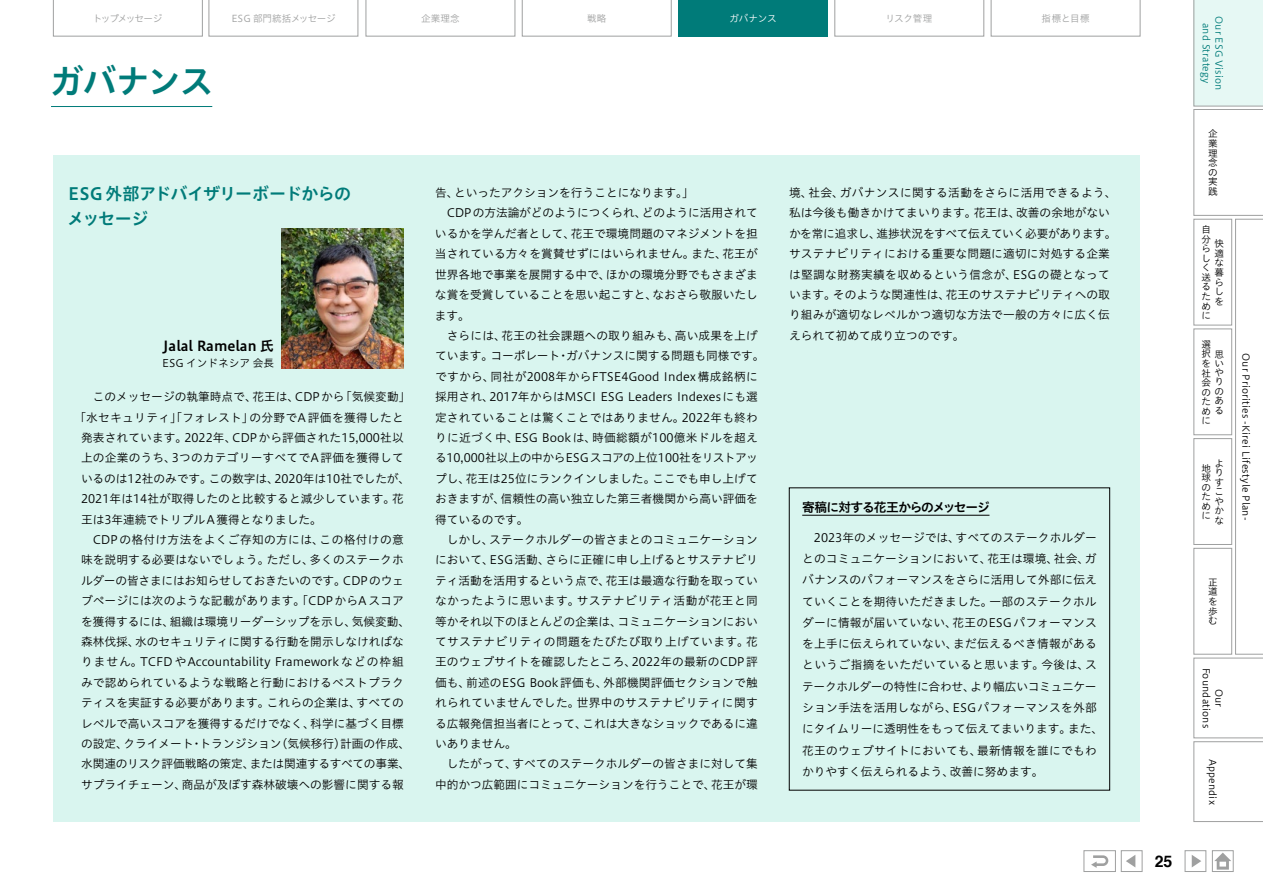
<style>
.page{position:relative;width:1263px;height:893px;background:#fff}
.page>*{position:absolute;margin:0;border:0;box-sizing:border-box;transform-origin:0 0}
.t1{font:34.05px "Hiragino UD Sans Std W6";letter-spacing:-.05em;color:#007b79}
.t2{font:16.95px/25.5px "Hiragino UD Sans Std W6";letter-spacing:-.04em;color:#007b79}
.t3{font:700 15.9px "Helvetica";color:#000}
.t4{font:13.8px "Hiragino UD Sans Std W6";color:#000}
.t5{font:12.75px "Hiragino UD Sans Std W6";letter-spacing:-.08em;color:#000}
.t6{font:11.7px/21.3px "Hiragino UD Sans Std W3";color:#000}
.t7{font:11.7px "Hiragino UD Sans Std W3";letter-spacing:.02em;color:#000}
.t8{font:11.7px "Hiragino UD Sans Std W3";letter-spacing:.03em;color:#000}
.t9{font:11.7px "Hiragino UD Sans Std W3";letter-spacing:.035em;color:#000}
.t10{font:11.7px "Hiragino UD Sans Std W3";letter-spacing:-.02em;color:#000}
.t11{font:11.7px "Hiragino UD Sans Std W3";letter-spacing:.025em;color:#000}
.t12{font:10.65px "Hiragino UD Sans Std W3";color:#000}
.t13{font:9.6px/9.6px "Hiragino UD Sans Std W3";letter-spacing:.02em;color:#000;text-align:justify}
.t14{font:9.6px "Hiragino UD Sans Std W3";letter-spacing:-.03em;color:#9fa0a0}
.t15{font:9.6px/12.8px "Hiragino UD Sans Std W3";letter-spacing:.02em;color:#007b79;text-align:center}
.t16{font:9.6px "Hiragino UD Sans Std W3";letter-spacing:-.12em;color:#9fa0a0}
.t17{font:9.6px "Hiragino UD Sans Std W3";letter-spacing:-.02em;color:#fff}
</style>
<div class="page">
<div style="left:53px;top:155px;width:1087px;height:667px;background:#d9f5ef"></div>
<img style="left:282px;top:229px;width:122px;height:140px">
<hr style="left:802px;top:515px;width:187px;height:1px;background:#000">
<div style="left:789px;top:488px;width:321px;height:302px;border:1px solid #000"></div>
<hr style="left:51px;top:106px;width:161px;height:1px;background:#007b79">
<div style="left:1185px;top:850px;width:21px;height:22px;background:#fff;border:1px solid #9fa0a0"></div>
<svg style="left:1192px;top:855px;width:9px;height:12px"></svg>
<div style="left:1121px;top:850px;width:21px;height:22px;background:#fff;border:1px solid #9fa0a0"></div>
<svg style="left:1126px;top:855px;width:9px;height:12px"></svg>
<div style="left:1212px;top:850px;width:21px;height:22px;background:#fff;border:1px solid #9fa0a0"></div>
<svg style="left:1214px;top:853px;width:17px;height:17px"></svg>
<div style="left:1084px;top:850px;width:32px;height:22px;background:#fff;border:1px solid #9fa0a0"></div>
<svg style="left:1091px;top:855px;width:17px;height:13px"></svg>
<svg style="left:1194px;top:0;width:69px;height:822px"></svg>
<svg style="left:53px;top:0;width:150px;height:36px"></svg>
<svg style="left:209px;top:0;width:149px;height:36px"></svg>
<svg style="left:366px;top:0;width:149px;height:36px"></svg>
<svg style="left:522px;top:0;width:149px;height:36px"></svg>
<div style="left:678px;top:0;width:149px;height:36px;background:#007b79"></div>
<svg style="left:835px;top:0;width:149px;height:36px"></svg>
<svg style="left:991px;top:0;width:149px;height:36px"></svg>
<p class="t16" style="left:93px;top:11px;width:71px">トップメッセージ</p>
<p class="t14" style="left:231px;top:11px;width:106px">ESG 部門統括メッセージ</p>
<p class="t14" style="left:421px;top:11px;width:40px">企業理念</p>
<p class="t14" style="left:587px;top:11px;width:21px">戦略</p>
<p class="t17" style="left:729px;top:11px;width:49px">ガバナンス</p>
<p class="t14" style="left:885px;top:11px;width:49px">リスク管理</p>
<p class="t14" style="left:1042px;top:11px;width:49px">指標と目標</p>
<h1 class="t1" style="left:50px;top:55px;width:165px">ガバナンス</h1>
<h2 class="t2" style="left:67px;top:180px;width:285px">ESG 外部アドバイザリーボードからのメッセージ</h2>
<p class="t4" style="left:163px;top:336px;width:112px">Jalal Ramelan 氏</p>
<p class="t12" style="left:162px;top:355px;width:113px">ESG インドネシア 会長</p>
<p class="t6" style="left:93px;top:385px;width:319px">このメッセージの執筆時点で、花王は、CDPから「気候変動」</p>
<p class="t8" style="left:74px;top:408px;width:331px">「水セキュリティ」「フォレスト」の分野でA 評価を獲得したと</p>
<p class="t6" style="left:81px;top:426px;width:324px">発表されています。2022年、CDP から評価された15,000社以</p>
<p class="t7" style="left:81px;top:449px;width:324px">上の企業のうち、3つのカテゴリーすべてでA 評価を獲得して</p>
<p class="t6" style="left:81px;top:467px;width:331px">いるのは12社のみです。この数字は、2020年は10社でしたが、</p>
<p class="t6" style="left:81px;top:487px;width:324px">2021年は14社が取得したのと比較すると減少しています。花</p>
<p class="t6" style="left:81px;top:508px;width:242px">王は3年連続でトリプルA獲得となりました。</p>
<p class="t8" style="left:93px;top:531px;width:312px">CDP の格付け方法をよくご存知の方には、この格付けの意</p>
<p class="t6" style="left:81px;top:549px;width:324px">味を説明する必要はないでしょう。ただし、多くのステークホ</p>
<p class="t10" style="left:81px;top:572px;width:324px">ルダーの皆さまにはお知らせしておきたいのです。CDPのウェ</p>
<p class="t6" style="left:81px;top:589px;width:324px">ブページには次のような記載があります。「CDP からA スコア</p>
<p class="t6" style="left:81px;top:610px;width:331px">を獲得するには、組織は環境リーダーシップを示し、気候変動、</p>
<p class="t6" style="left:81px;top:630px;width:324px">森林伐採、水のセキュリティに関する行動を開示しなければな</p>
<p class="t6" style="left:81px;top:651px;width:324px">りません。TCFD やAccountability Framework などの枠組</p>
<p class="t11" style="left:81px;top:674px;width:324px">みで認められているような戦略と行動におけるベストプラク</p>
<p class="t6" style="left:81px;top:691px;width:324px">ティスを実証する必要があります。これらの企業は、すべての</p>
<p class="t6" style="left:81px;top:712px;width:324px">レベルで高いスコアを獲得するだけでなく、科学に基づく目標</p>
<p class="t6" style="left:81px;top:732px;width:331px">の設定、クライメート・トランジション（気候移行）計画の作成、</p>
<p class="t6" style="left:81px;top:753px;width:331px">水関連のリスク評価戦略の策定、または関連するすべての事業、</p>
<p class="t6" style="left:81px;top:773px;width:324px">サプライチェーン、商品が及ぼす森林破壊への影響に関する報</p>
<p class="t6" style="left:435px;top:181px;width:260px">告、といったアクションを行うことになります。」</p>
<p class="t6" style="left:447px;top:202px;width:313px">CDPの方法論がどのようにつくられ、どのように活用されて</p>
<p class="t6" style="left:435px;top:222px;width:324px">いるかを学んだ者として、花王で環境問題のマネジメントを担</p>
<p class="t6" style="left:435px;top:243px;width:324px">当されている方々を賞賛せずにはいられません。また、花王が</p>
<p class="t6" style="left:435px;top:263px;width:324px">世界各地で事業を展開する中で、ほかの環境分野でもさまざま</p>
<p class="t6" style="left:435px;top:283px;width:324px">な賞を受賞していることを思い起こすと、なおさら敬服いたし</p>
<p class="t6" style="left:435px;top:304px;width:36px">ます。</p>
<p class="t6" style="left:447px;top:324px;width:313px">さらには、花王の社会課題への取り組みも、高い成果を上げ</p>
<p class="t6" style="left:435px;top:345px;width:331px">ています。コーポレート・ガバナンスに関する問題も同様です。</p>
<p class="t6" style="left:435px;top:365px;width:324px">ですから、同社が2008年からFTSE4Good Index 構成銘柄に</p>
<p class="t6" style="left:435px;top:385px;width:324px">採用され、2017年からはMSCI ESG Leaders Indexesにも選</p>
<p class="t7" style="left:435px;top:408px;width:324px">定されていることは驚くことではありません。2022年も終わ</p>
<p class="t8" style="left:435px;top:429px;width:324px">りに近づく中、ESG Book は、時価総額が100億米ドルを超え</p>
<p class="t6" style="left:435px;top:447px;width:324px">る10,000社以上の中からESGスコアの上位100社をリストアッ</p>
<p class="t6" style="left:435px;top:467px;width:324px">プし、花王は25位にランクインしました。ここでも申し上げて</p>
<p class="t6" style="left:435px;top:487px;width:324px">おきますが、信頼性の高い独立した第三者機関から高い評価を</p>
<p class="t6" style="left:435px;top:508px;width:95px">得ているのです。</p>
<p class="t6" style="left:447px;top:528px;width:313px">しかし、ステークホルダーの皆さまとのコミュニケーション</p>
<p class="t6" style="left:435px;top:549px;width:324px">において、ESG活動、さらに正確に申し上げるとサステナビリ</p>
<p class="t6" style="left:435px;top:569px;width:324px">ティ活動を活用するという点で、花王は最適な行動を取ってい</p>
<p class="t9" style="left:435px;top:592px;width:324px">なかったように思います。サステナビリティ活動が花王と同</p>
<p class="t6" style="left:435px;top:610px;width:324px">等かそれ以下のほとんどの企業は、コミュニケーションにおい</p>
<p class="t9" style="left:435px;top:633px;width:324px">てサステナビリティの問題をたびたび取り上げています。花</p>
<p class="t6" style="left:435px;top:651px;width:324px">王のウェブサイトを確認したところ、2022年の最新のCDP 評</p>
<p class="t7" style="left:435px;top:674px;width:324px">価も、前述のESG Book 評価も、外部機関評価セクションで触</p>
<p class="t9" style="left:435px;top:694px;width:324px">れられていませんでした。世界中のサステナビリティに関す</p>
<p class="t6" style="left:435px;top:712px;width:324px">る広報発信担当者にとって、これは大きなショックであるに違</p>
<p class="t6" style="left:435px;top:732px;width:83px">いありません。</p>
<p class="t6" style="left:447px;top:753px;width:313px">したがって、すべてのステークホルダーの皆さまに対して集</p>
<p class="t6" style="left:435px;top:773px;width:324px">中的かつ広範囲にコミュニケーションを行うことで、花王が環</p>
<p class="t6" style="left:789px;top:182px;width:329px;line-height:20.4px">境、社会、ガバナンスに関する活動をさらに活用できるよう、私は今後も働きかけてまいります。花王は、改善の余地がないかを常に追求し、進捗状況をすべて伝えていく必要があります。サステナビリティにおける重要な問題に適切に対処する企業は堅調な財務実績を収めるという信念が、ESG の礎となっています。そのような関連性は、花王のサステナビリティへの取り組みが適切なレベルかつ適切な方法で一般の方々に広く伝えられて初めて成り立つのです。</p>
<p class="t5" style="left:802px;top:497px;width:189px">寄稿に対する花王からのメッセージ</p>
<p class="t6" style="left:802px;top:526px;width:303px;text-indent:12px">2023年のメッセージでは、すべてのステークホルダーとのコミュニケーションにおいて、花王は環境、社会、ガバナンスのパフォーマンスをさらに活用して外部に伝えていくことを期待いただきました。一部のステークホルダーに情報が届いていない、花王のESG パフォーマンスを上手に伝えられていない、まだ伝えるべき情報があるというご指摘をいただいていると思います。今後は、ステークホルダーの特性に合わせ、より幅広いコミュニケーション手法を活用しながら、ESG パフォーマンスを外部にタイムリーに透明性をもって伝えてまいります。また、花王のウェブサイトにおいても、最新情報を誰にでもわかりやすく伝えられるよう、改善に努めます。</p>
<h3 class="t3" style="left:1155px;top:848px;width:19px">25</h3>
<p class="t15" style="left:1226px;top:16px;width:76px;rotate:90deg">Our ESG Vision and Strategy</p>
<p class="t13" style="left:1208px;top:128px;width:11px">企業理念の実践</p>
<p class="t13" style="left:1201px;top:224px;width:11px;text-align:left">自分らしく送るために</p>
<p class="t13" style="left:1214px;top:238px;width:11px">快適な暮らしを</p>
<p class="t13" style="left:1201px;top:339px;width:11px">選</p>
<p class="t13" style="left:1201px;top:349px;width:23px;text-align:left">択思をい社や会りののたあめる</p>
<p class="t13" style="left:1201px;top:415px;width:10px">に</p>
<p class="t13" style="left:1214px;top:458px;width:11px;text-align:left">よりすこやかな</p>
<p class="t13" style="left:1201px;top:463px;width:11px">地球のために</p>
<p class="t13" style="left:1251px;top:353px;width:169px;rotate:90deg">Our Priorities -Kirei Lifestyle Plan-</p>
<p class="t13" style="left:1208px;top:577px;width:11px">正道を歩む</p>
<p class="t13" style="left:1226px;top:668px;width:62px;line-height:12.8px;text-align:center;rotate:90deg">Our<br>Foundations</p>
<p class="t13" style="left:1218px;top:758px;width:48px;rotate:90deg">Appendix</p>
</div>
